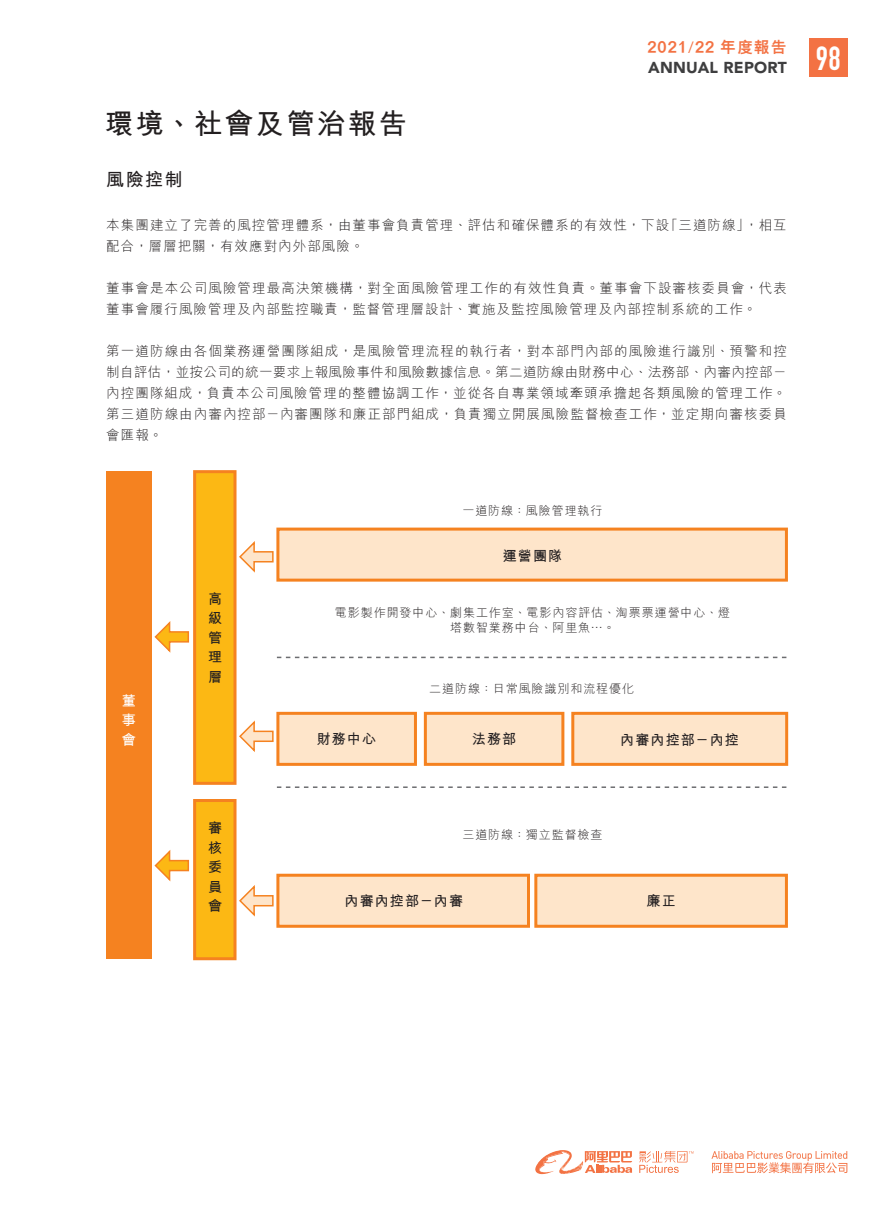
<style>
.page{position:relative;width:893px;height:1212px;background:#fff}
.page>*{position:absolute;margin:0;border:0;box-sizing:border-box;transform-origin:0 0}
.t1{font:33px "DIN Engschrift Std";color:#fff}
.t2{font:700 28.5px "M Hei HK";letter-spacing:.08em;color:#231f20}
.t3{font:700 18px "M Hei HK";color:#231f20}
.t4{font:900 15.75px "Avenir LT Std";letter-spacing:.01em;color:#3e3e3f}
.t5{font:800 15.75px "M Hei HK";letter-spacing:.025em;color:#f37243}
.t6{font:700 14.1px/19.5px "M Hei HK";letter-spacing:.08em;color:#231f20;text-align:justify}
.t7{font:700 14.1px/19.5px "M Hei HK";color:#fff;text-align:justify}
.t8{font:300 13.5px/21px "M Hei HK";letter-spacing:.08em;color:#231f20}
.t9{font:300 12px/15px "M Hei HK";letter-spacing:.08em;color:#231f20;text-align:center}
</style>
<div class="page">
<div style="left:809px;top:38px;width:38px;height:39px;background:#f37243"></div>
<svg style="left:585px;top:1151px;width:47px;height:22px"></svg>
<svg style="left:639px;top:1151px;width:54px;height:22px"></svg>
<svg style="left:711px;top:1151px;width:136px;height:22px"></svg>
<img style="left:535px;top:1150px;width:49px;height:24px">
<div style="left:106px;top:472px;width:46px;height:487px;background:#f58220"></div>
<div style="left:193px;top:470px;width:43px;height:315px;background:#fcb814;border:3px solid #f58220"></div>
<div style="left:193px;top:799px;width:43px;height:161px;background:#fcb814;border:3px solid #f58220"></div>
<svg style="left:154px;top:621px;width:36px;height:32px"></svg>
<svg style="left:154px;top:850px;width:36px;height:32px"></svg>
<div style="left:276px;top:528px;width:512px;height:54px;background:#fee5ca;border:3px solid #f58220"></div>
<div style="left:276px;top:712px;width:141px;height:54px;background:#fee5ca;border:3px solid #f58220"></div>
<div style="left:276px;top:874px;width:254px;height:54px;background:#fee5ca;border:3px solid #f58220"></div>
<div style="left:534px;top:874px;width:254px;height:54px;background:#fee5ca;border:3px solid #f58220"></div>
<div style="left:424px;top:712px;width:140px;height:54px;background:#fee5ca;border:3px solid #f58220"></div>
<div style="left:571px;top:712px;width:217px;height:54px;background:#fee5ca;border:3px solid #f58220"></div>
<svg style="left:239px;top:541px;width:35px;height:32px"></svg>
<svg style="left:239px;top:720px;width:35px;height:32px"></svg>
<svg style="left:239px;top:885px;width:35px;height:32px"></svg>
<svg style="left:277px;top:657px;width:509px;height:1px"></svg>
<svg style="left:277px;top:786px;width:509px;height:2px"></svg>
<h2 class="t2" style="left:105px;top:103px;width:304px">環境、社會及管治報告</h2>
<h3 class="t3" style="left:106px;top:166px;width:78px">風險控制</h3>
<p class="t5" style="left:647px;top:39px;width:141px">2021/22 年度報告</p>
<h1 class="t1" style="left:816px;top:39px;width:27px">98</h1>
<p class="t4" style="left:648px;top:58px;width:140px">ANNUAL REPORT</p>
<p class="t8" style="left:106px;top:214px;width:564px">本集團建立了完善的風控管理體系，由董事會負責管理、評估和確保體系的有效性，下設配合，層層把關，有效應對內外部風險。</p>
<p class="t8" style="left:106px;top:277px;width:682px">董事會是本公司風險管理最高決策機構，對全面風險管理工作的有效性負責。董事會下設審核委員會，代表董事會履行風險管理及內部監控職責，監督管理層設計、實施及監控風險管理及內部控制系統的工作。</p>
<p class="t8" style="left:106px;top:340px;width:682px;text-align:justify">第一道防線由各個業務運營團隊組成，是風險管理流程的執行者，對本部門內部的風險進行識別、預警和控制自評估，並按公司的統一要求上報風險事件和風險數據信息。第二道防線由財務中心、法務部、內審內控部－內控團隊組成，負責本公司風險管理的整體協調工作，並從各自專業領域牽頭承擔起各類風險的管理工作。第三道防線由內審內控部－內審團隊和廉正部門組成，負責獨立開展風險監督檢查工作，並定期向審核委員會匯報。</p>
<p class="t8" style="left:665px;top:214px;width:86px">「三道防線」</p>
<p class="t8" style="left:745px;top:214px;width:43px">，相互</p>
<p class="t9" style="left:462px;top:502px;width:142px">一道防線：風險管理執行</p>
<p class="t7" style="left:122px;top:690px;width:16px">董事會</p>
<p class="t6" style="left:208px;top:588px;width:16px">高級管理層</p>
<p class="t6" style="left:208px;top:817px;width:16px">審核委員會</p>
<p class="t6" style="left:503px;top:545px;width:61px">運營團隊</p>
<p class="t9" style="left:335px;top:605px;width:397px">電影製作開發中心、劇集工作室、電影內容評估、淘票票運營中心、燈塔數智業務中台、阿里魚...。</p>
<p class="t6" style="left:317px;top:728px;width:61px">財務中心</p>
<p class="t9" style="left:429px;top:680px;width:206px">二道防線：日常風險識別和流程優化</p>
<p class="t6" style="left:472px;top:728px;width:46px">法務部</p>
<p class="t6" style="left:620px;top:729px;width:120px">內審內控部－內控</p>
<p class="t9" style="left:462px;top:827px;width:142px">三道防線：獨立監督檢查</p>
<p class="t6" style="left:345px;top:890px;width:120px">內審內控部－內審</p>
<p class="t6" style="left:646px;top:890px;width:31px">廉正</p>
</div>
